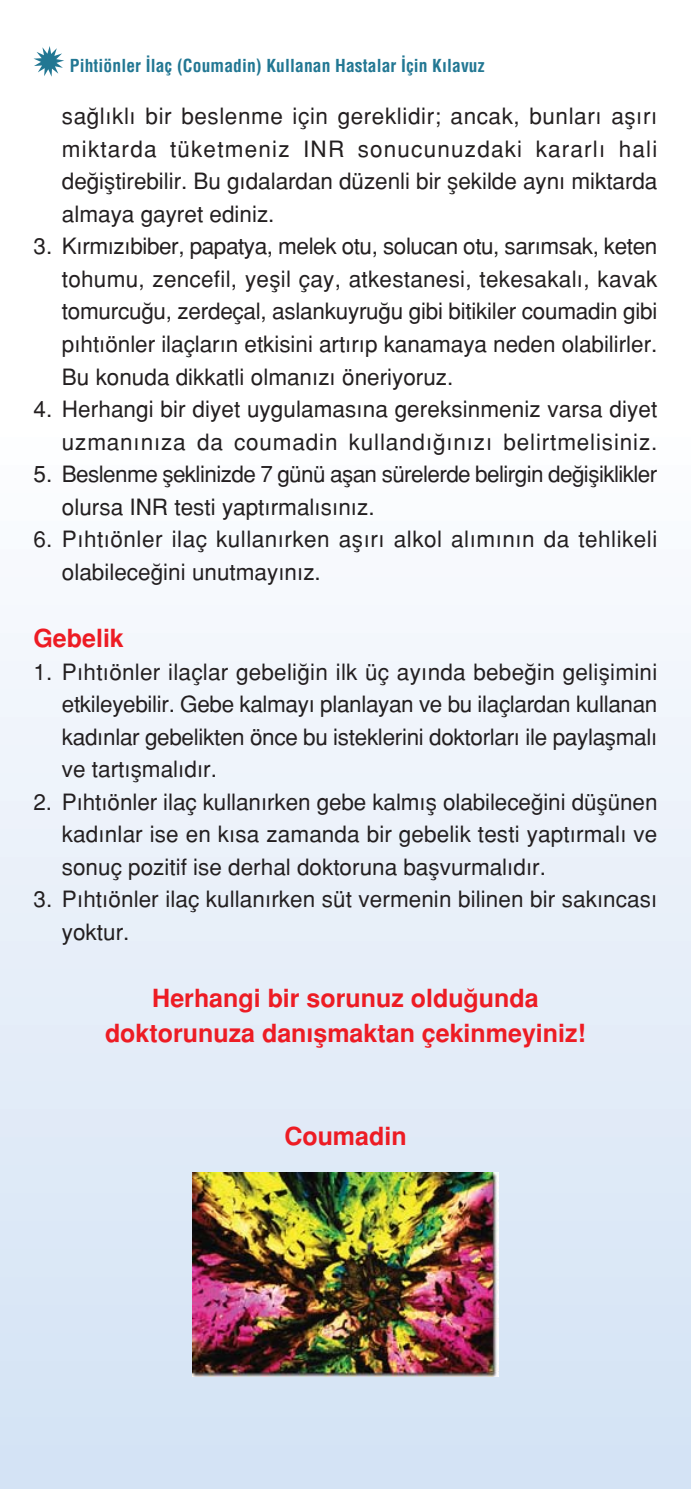
<style>
.page{position:relative;width:691px;height:1489px;background:#fff}
.page>*{position:absolute;margin:0;border:0;box-sizing:border-box;transform-origin:0 0}
.t1{font:25px/35px "Helvetica Turk B";color:#ed1c24;text-align:center}
.t2{font:22.5px/32.5px "Helvetica Turk";color:#231f20;text-align:justify}
.t3{font:22.5px/32.5px "Helvetica Turk";letter-spacing:-.025em;color:#231f20}
.t4{font:22.5px/32.5px "Helvetica Turk";letter-spacing:.02em;color:#231f20}
.t5{font:17.5px "Helvetica Condensed Turk B";letter-spacing:.005em;color:#227793}
</style>
<div class="page">
<div style="left:0;top:1471px;width:691px;height:17px;background:#d4e3f5"></div>
<div style="left:0;top:1444px;width:691px;height:28px;background:#d4e3f5"></div>
<div style="left:0;top:1416px;width:691px;height:28px;background:#d5e4f5"></div>
<div style="left:0;top:1388px;width:691px;height:28px;background:#d6e5f5"></div>
<div style="left:0;top:1360px;width:691px;height:28px;background:#d7e5f5"></div>
<div style="left:0;top:1332px;width:691px;height:28px;background:#d8e6f6"></div>
<div style="left:0;top:1304px;width:691px;height:28px;background:#d9e6f6"></div>
<div style="left:0;top:1276px;width:691px;height:28px;background:#dae7f6"></div>
<div style="left:0;top:1248px;width:691px;height:28px;background:#dbe8f6"></div>
<div style="left:0;top:1220px;width:691px;height:28px;background:#dce8f7"></div>
<div style="left:0;top:1192px;width:691px;height:28px;background:#dde9f7"></div>
<div style="left:0;top:1164px;width:691px;height:28px;background:#deeaf7"></div>
<div style="left:0;top:1136px;width:691px;height:28px;background:#dfeaf7"></div>
<div style="left:0;top:1108px;width:691px;height:28px;background:#e1eaf7"></div>
<div style="left:0;top:1080px;width:691px;height:28px;background:#e2ecf8"></div>
<div style="left:0;top:1052px;width:691px;height:28px;background:#e3ecf8"></div>
<div style="left:0;top:1024px;width:691px;height:28px;background:#e4ecf8"></div>
<div style="left:0;top:997px;width:691px;height:27px;background:#e5eef9"></div>
<div style="left:0;top:969px;width:691px;height:27px;background:#e6eef9"></div>
<div style="left:0;top:941px;width:691px;height:27px;background:#e7eef9"></div>
<div style="left:0;top:913px;width:691px;height:27px;background:#e8f0f9"></div>
<div style="left:0;top:885px;width:691px;height:28px;background:#e9f0f9"></div>
<div style="left:0;top:857px;width:691px;height:28px;background:#eaf0f9"></div>
<div style="left:0;top:829px;width:691px;height:28px;background:#ebf2fa"></div>
<div style="left:0;top:801px;width:691px;height:28px;background:#edf2fa"></div>
<div style="left:0;top:773px;width:691px;height:28px;background:#eef4fb"></div>
<div style="left:0;top:745px;width:691px;height:28px;background:#eff4fb"></div>
<div style="left:0;top:717px;width:691px;height:28px;background:#f0f4fb"></div>
<div style="left:0;top:689px;width:691px;height:28px;background:#f1f6fc"></div>
<div style="left:0;top:661px;width:691px;height:28px;background:#f2f6fc"></div>
<div style="left:0;top:633px;width:691px;height:28px;background:#f3f7fc"></div>
<div style="left:0;top:605px;width:691px;height:28px;background:#f5f8fd"></div>
<div style="left:0;top:577px;width:691px;height:28px;background:#f6f9fd"></div>
<div style="left:0;top:549px;width:691px;height:28px;background:#f7f9fd"></div>
<div style="left:0;top:521px;width:691px;height:28px;background:#f8fbfe"></div>
<div style="left:0;top:493px;width:691px;height:28px;background:#fafcfe"></div>
<div style="left:0;top:465px;width:691px;height:28px;background:#fbfcfe"></div>
<img style="left:192px;top:1172px;width:306px;height:203px">
<svg style="left:34px;top:46px;width:30px;height:31px"></svg>
<p class="t5" style="left:70px;top:55px;width:416px">Pihtiönler ‹laç (Coumadin) Kullanan Hastalar ‹çin K›lavuz</p>
<p class="t2" style="left:62px;top:100px;width:597px">sa¤l›kl› bir beslenme için gereklidir; ancak, bunlar› afl›r› miktarda tüketmeniz INR sonucunuzdaki kararl› hali de¤ifltirebilir. Bu g›dalardan düzenli bir flekilde ayn› miktarda almaya gayret ediniz.</p>
<p class="t2" style="left:62px;top:230px;width:597px;text-indent:-28px">3. K›rm›z›biber, papatya, melek otu, solucan otu, sar›msak, keten tohumu, zencefil, yeflil çay, atkestanesi, tekesakal›, kavak tomurcu¤u, zerdeçal, aslankuyru¤u gibi bitikiler coumadin gibi p›ht›önler ilaçlar›n etkisini art›r›p kanamaya neden olabilirler.<br>Bu konuda dikkatli olman›z› öneriyoruz.</p>
<p class="t2" style="left:34px;top:393px;width:625px;text-align:right">4. Herhangi bir diyet uygulamas›na gereksinmeniz varsa diyet uzman›n›za da coumadin kulland›¤›n›z› belirtmelisiniz.</p>
<p class="t3" style="left:62px;top:458px;width:597px;text-indent:-28px">5. Beslenme fleklinizde 7 günü aflan sürelerde belirgin de¤ifliklikler olursa INR testi yapt›rmal›s›n›z.</p>
<p class="t4" style="left:62px;top:523px;width:597px;text-indent:-28px">6. P›ht›önler ilaç kullan›rken afl›r› alkol al›m›n›n da tehlikeli olabilece¤ini unutmay›n›z.</p>
<p class="t1" style="left:34px;top:620px;width:92px">Gebelik</p>
<p class="t2" style="left:62px;top:655px;width:597px;text-indent:-28px">1. P›ht›önler ilaçlar gebeli¤in ilk üç ay›nda bebe¤in geliflimini etkileyebilir. Gebe kalmay› planlayan ve bu ilaçlardan kullanan kad›nlar gebelikten önce bu isteklerini doktorlar› ile paylaflmal› ve tart›flmal›d›r.</p>
<p class="t2" style="left:62px;top:785px;width:597px;text-indent:-28px">2. P›ht›önler ilaç kullan›rken gebe kalm›fl olabilece¤ini düflünen kad›nlar ise en k›sa zamanda bir gebelik testi yapt›rmal› ve sonuç pozitif ise derhal doktoruna baflvurmal›d›r.</p>
<p class="t2" style="left:62px;top:883px;width:597px;text-indent:-28px">3. P›ht›önler ilaç kullan›rken süt vermenin bilinen bir sak›ncas› yoktur.</p>
<p class="t1" style="left:105px;top:980px;width:482px">Herhangi bir sorunuz oldu¤unda doktorunuza dan›flmaktan çekinmeyiniz!</p>
<p class="t1" style="left:284px;top:1118px;width:124px">Coumadin</p>
</div>
